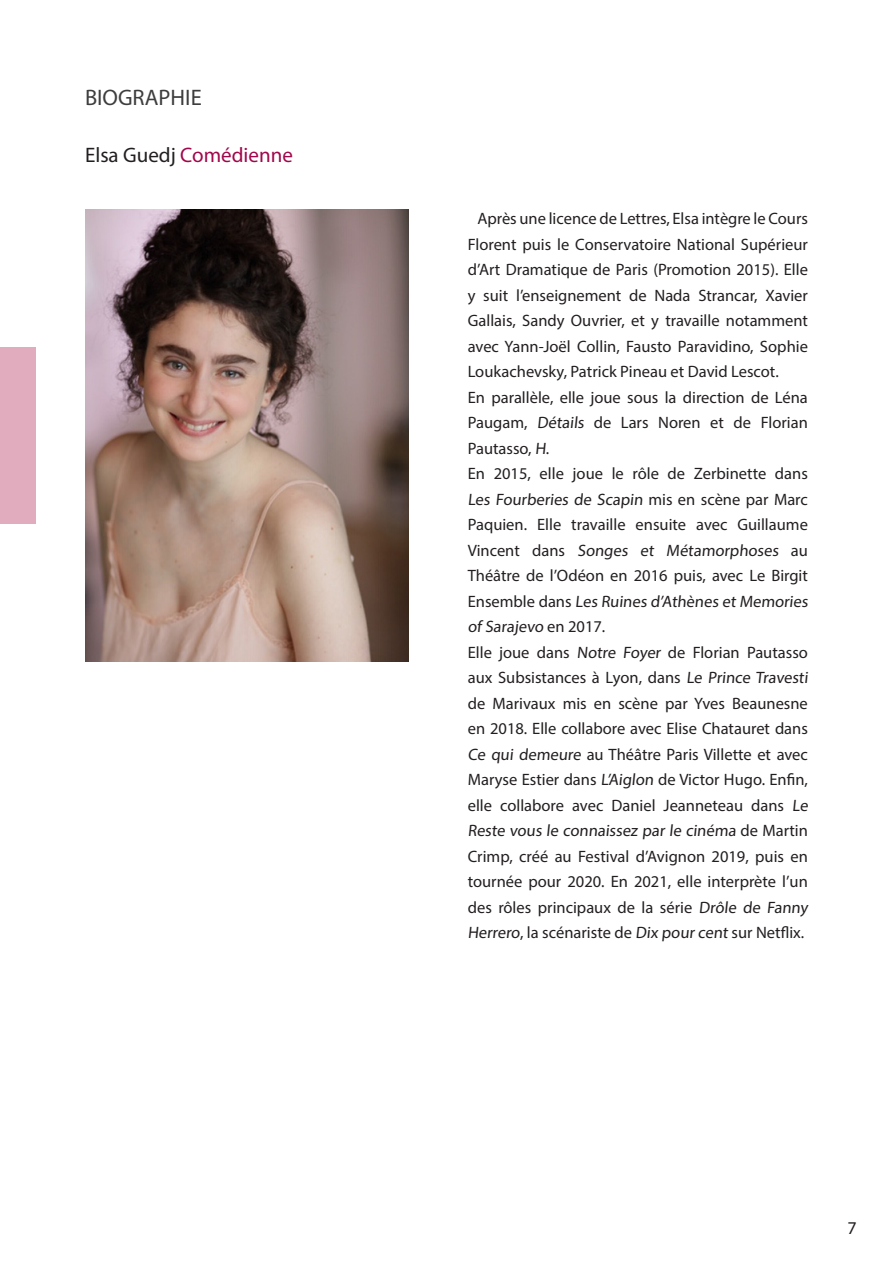
<style>
.page{position:relative;width:893px;height:1263px;background:#fff}
.page>*{position:absolute;margin:0;border:0;box-sizing:border-box;transform-origin:0 0}
.t1{font:22.5px "Myriad Pro";color:#3e3e3f}
.t2{font:21px "Myriad Pro";color:#a1074a}
.t3{font:18px "Myriad Pro";color:#231f20}
.t4{font:16.5px/25.5px "Myriad Pro";color:#231f20;text-align:justify}
.s1{color:#231f20}
</style>
<div class="page">
<div style="left:0;top:347px;width:36px;height:177px;background:#e1acbd"></div>
<img style="left:85px;top:209px;width:324px;height:452px">
<p class="t1" style="left:85px;top:83px;width:118px">BIOGRAPHIE</p>
<p class="t2" style="left:85px;top:142px;width:209px"><span class="s1">Elsa Guedj</span> Comédienne</p>
<p class="t4" style="left:468px;top:205px;width:342px;text-indent:10px">Après une licence de Lettres, Elsa intègre le Cours Florent puis le Conservatoire National Supérieur d’Art Dramatique de Paris (Promotion 2015). Elle y suit l’enseignement de Nada Strancar, Xavier Gallais, Sandy Ouvrier, et y travaille notamment avec Yann-Joël Collin, Fausto Paravidino, Sophie Loukachevsky, Patrick Pineau et David Lescot.</p>
<p class="t4" style="left:468px;top:384px;width:342px">En parallèle, elle joue sous la direction de Léna Paugam, Détails de Lars Noren et de Florian Pautasso, H.</p>
<p class="t4" style="left:468px;top:460px;width:344px;text-align:left">En 2015, elle joue le rôle de Zerbinette dans Les Fourberies de Scapin mis en scène par Marc Paquien. Elle travaille ensuite avec Guillaume Vincent dans Songes et Métamorphoses au Théâtre de l’Odéon en 2016 puis, avec Le Birgit Ensemble dans Les Ruines d’Athènes et Memories of Sarajevo en 2017.</p>
<p class="t4" style="left:468px;top:639px;width:344px;text-align:left">Elle joue dans Notre Foyer de Florian Pautasso aux Subsistances à Lyon, dans Le Prince Travesti de Marivaux mis en scène par Yves Beaunesne en 2018. Elle collabore avec Elise Chatauret dans Ce qui demeure au Théâtre Paris Villette et avec Maryse Estier dans L’Aiglon de Victor Hugo. Enfin, elle collabore avec Daniel Jeanneteau dans Le Reste vous le connaissez par le cinéma de Martin Crimp, créé au Festival d’Avignon 2019, puis en tournée pour 2020. En 2021, elle interprète l’un des rôles principaux de la série Drôle de Fanny Herrero, la scénariste de Dix pour cent sur Netflix.</p>
<p class="t3" style="left:847px;top:1217px;width:11px">7</p>
</div>
